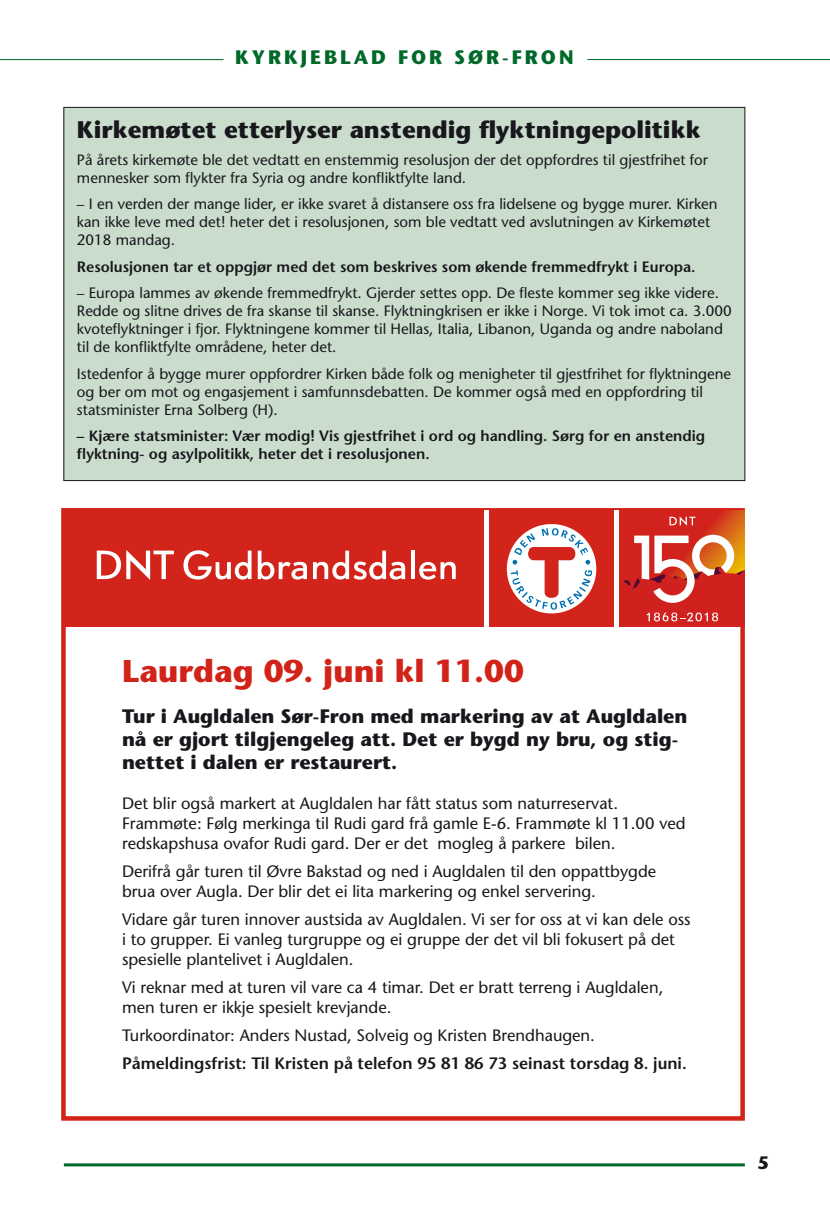
<style>
.page{position:relative;width:830px;height:1212px;background:#fff}
.page>*{position:absolute;margin:0;border:0;box-sizing:border-box;transform-origin:0 0}
.t1{font:700 31.5px "Stone Sans Std";color:#d22319}
.t2{font:700 24px "Stone Sans Std";color:#18171c}
.t3{font:700 19.5px/23.4px "Stone Sans Std";color:#18171c}
.t4{font:700 19.5px "Stone Sans Std";letter-spacing:.15em;color:#00692a}
.t5{font:700 18px "Stone Sans Std";color:#18171c}
.t6{font:500 16.5px/19.8px "Stone Sans Std";color:#18171c}
.t7{font:600 16.5px "Stone Sans Std";color:#18171c}
.t8{font:500 15px/18px "Stone Sans Std";color:#18171c}
.t9{font:600 15px/18px "Stone Sans Std";color:#18171c}
</style>
<div class="page">
<hr style="left:64px;top:1163px;width:680px;height:3px;background:#00692a">
<hr style="left:587px;top:59px;width:242px;height:1px;background:#00692a">
<hr style="left:0;top:59px;width:223px;height:1px;background:#00692a">
<div style="left:61px;top:508px;width:683px;height:613px;border:4px solid #d22319"></div>
<div style="left:64px;top:107px;width:680px;height:374px;background:#caddcd"></div>
<div style="left:488px;top:510px;width:126px;height:116px;background:#d2241a"></div>
<div style="left:506px;top:524px;width:90px;height:89px;background:#feffff;border-radius:50%"></div>
<svg style="left:510px;top:528px;width:82px;height:82px"></svg>
<div style="left:483px;top:510px;width:5px;height:116px;background:#feffff"></div>
<div style="left:63px;top:510px;width:420px;height:116px;background:#d2241a"></div>
<svg style="left:97px;top:550px;width:77px;height:30px"></svg>
<svg style="left:183px;top:550px;width:68px;height:29px"></svg>
<svg style="left:257px;top:551px;width:50px;height:29px"></svg>
<svg style="left:313px;top:551px;width:92px;height:29px"></svg>
<hr style="left:411px;top:551px;width:3px;height:28px;background:#feffff">
<svg style="left:419px;top:562px;width:36px;height:18px"></svg>
<svg style="left:619px;top:510px;width:125px;height:25px;background:#d22e1d"></svg>
<svg style="left:669px;top:516px;width:26px;height:10px"></svg>
<svg style="left:619px;top:535px;width:125px;height:91px"></svg>
<div style="left:614px;top:510px;width:5px;height:116px;background:#feffff"></div>
<h3 class="t4" style="left:235px;top:46px;width:339px">KYRKJEBLAD FOR SØR-FRON</h3>
<h2 class="t2" style="left:77px;top:115px;width:625px">Kirkemøtet etterlyser anstendig flyktningepolitikk</h2>
<p class="t8" style="left:77px;top:150px;width:632px">På årets kirkemøte ble det vedtatt en enstemmig resolusjon der det oppfordres til gjestfrihet for mennesker som flykter fra Syria og andre konfliktfylte land.</p>
<p class="t8" style="left:77px;top:195px;width:642px">– I en verden der mange lider, er ikke svaret å distansere oss fra lidelsene og bygge murer. Kirken kan ikke leve med det! heter det i resolusjonen, som ble vedtatt ved avslutningen av Kirkemøtet<br>2018 mandag.</p>
<p class="t9" style="left:77px;top:257px;width:619px">Resolusjonen tar et oppgjør med det som beskrives som økende fremmedfrykt i Europa.</p>
<p class="t8" style="left:77px;top:284px;width:656px">– Europa lammes av økende fremmedfrykt. Gjerder settes opp. De fleste kommer seg ikke videre.<br>Redde og slitne drives de fra skanse til skanse. Flyktningkrisen er ikke i Norge. Vi tok imot ca. 3.000 kvoteflyktninger i fjor. Flyktningene kommer til Hellas, Italia, Libanon, Uganda og andre naboland til de konfliktfylte områdene, heter det.</p>
<p class="t8" style="left:77px;top:364px;width:655px">Istedenfor å bygge murer oppfordrer Kirken både folk og menigheter til gjestfrihet for flyktningene og ber om mot og engasjement i samfunnsdebatten. De kommer også med en oppfordring til statsminister Erna Solberg (H).</p>
<p class="t9" style="left:77px;top:427px;width:629px">– Kjære statsminister: Vær modig! Vis gjestfrihet i ord og handling. Sørg for en anstendig flyktning- og asylpolitikk, heter det i resolusjonen.</p>
<h1 class="t1" style="left:122px;top:652px;width:403px">Laurdag 09. juni kl 11.00</h1>
<h3 class="t3" style="left:122px;top:704px;width:566px">Tur i Augldalen Sør-Fron med markering av at Augldalen nå er gjort tilgjengeleg att. Det er bygd ny bru, og stig&shy;nettet i dalen er restaurert.</h3>
<p class="t6" style="left:122px;top:793px;width:565px">Det blir også markert at Augldalen har fått status som naturreservat.<br>Frammøte: Følg merkinga til Rudi gard frå gamle E-6. Frammøte kl 11.00 ved redskapshusa ovafor Rudi gard. Der er det mogleg å parkere bilen.</p>
<p class="t6" style="left:122px;top:861px;width:535px">Derifrå går turen til Øvre Bakstad og ned i Augldalen til den oppattbygde brua over Augla. Der blir det ei lita markering og enkel servering.</p>
<p class="t6" style="left:122px;top:909px;width:570px">Vidare går turen innover austsida av Augldalen. Vi ser for oss at vi kan dele oss i to grupper. Ei vanleg turgruppe og ei gruppe der det vil bli fokusert på det spesielle plantelivet i Augldalen.</p>
<p class="t6" style="left:122px;top:977px;width:542px">Vi reknar med at turen vil vare ca 4 timar. Det er bratt terreng i Augldalen, men turen er ikkje spesielt krevjande.</p>
<p class="t6" style="left:122px;top:1025px;width:474px">Turkoordinator: Anders Nustad, Solveig og Kristen Brendhaugen.</p>
<p class="t7" style="left:122px;top:1053px;width:566px">Påmeldingsfrist: Til Kristen på telefon 95 81 86 73 seinast torsdag 8. juni.</p>
<p class="t5" style="left:757px;top:1152px;width:13px">5</p>
</div>
